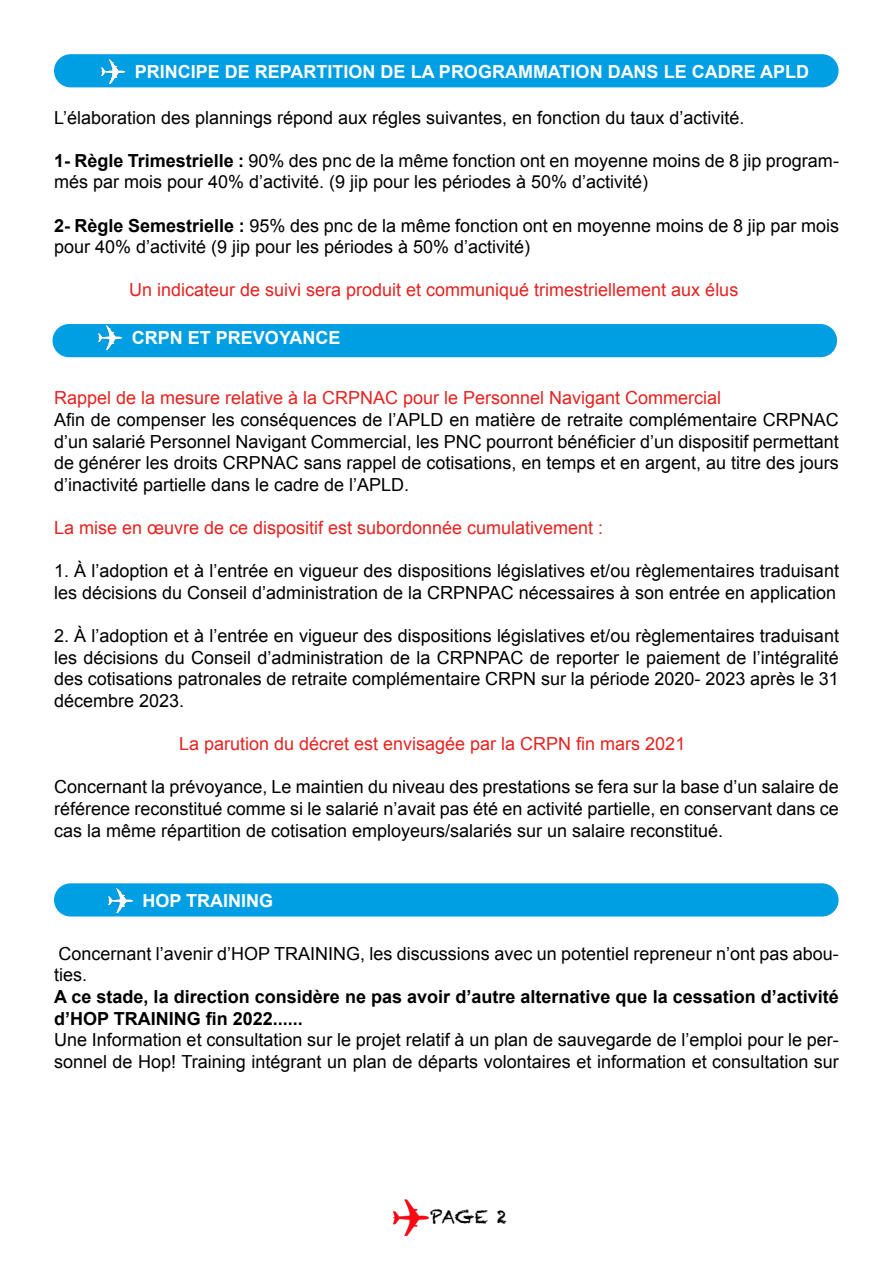
<style>
.page{position:relative;width:893px;height:1263px;background:#fff}
.page>*{position:absolute;margin:0;border:0;box-sizing:border-box;transform-origin:0 0}
.t1{font:18px/21.6px "Arial";color:#000}
.t2{font:18px "Arial";color:#e52320}
.t3{font:700 18px/21.6px "Arial";color:#000}
.t4{font:700 18px "Arial";color:#fff}
.t5{font:18px "Chalkduster";color:#000}
.s1{font-weight:700}
</style>
<div class="page">
<div style="left:55px;top:885px;width:782px;height:30px;background:#009fe3;border-radius:15px"></div>
<img style="left:109px;top:888px;width:24px;height:24px">
<div style="left:54px;top:883px;width:785px;height:33px;border:3px solid #009fe3;border-radius:15px"></div>
<img style="left:394px;top:1200px;width:35px;height:35px">
<div style="left:55px;top:56px;width:782px;height:30px;background:#009fe3;border-radius:15px"></div>
<div style="left:54px;top:54px;width:785px;height:33px;border:3px solid #009fe3;border-radius:15px"></div>
<img style="left:101px;top:60px;width:25px;height:24px">
<div style="left:54px;top:326px;width:782px;height:30px;background:#009fe3;border-radius:15px"></div>
<div style="left:52px;top:324px;width:785px;height:33px;border:3px solid #009fe3;border-radius:15px"></div>
<img style="left:98px;top:326px;width:25px;height:24px">
<p class="t4" style="left:135px;top:60px;width:676px">PRINCIPE DE REPARTITION DE LA PROGRAMMATION DANS LE CADRE APLD</p>
<p class="t1" style="left:54px;top:107px;width:692px">L’élaboration des plannings répond aux régles suivantes, en fonction du taux d’activité.</p>
<p class="t1" style="left:54px;top:150px;width:786px"><span class="s1">1- Règle Trimestrielle :</span> 90% des pnc de la même fonction ont en moyenne moins de 8 jip program&shy;més par mois pour 40% d’activité. (9 jip pour les périodes à 50% d’activité)</p>
<p class="t1" style="left:54px;top:215px;width:786px"><span class="s1">2- Règle Semestrielle :</span> 95% des pnc de la même fonction ont en moyenne moins de 8 jip par mois pour 40% d’activité (9 jip pour les périodes à 50% d’activité)</p>
<p class="t2" style="left:129px;top:278px;width:611px">Un indicateur de suivi sera produit et communiqué trimestriellement aux élus</p>
<p class="t4" style="left:132px;top:326px;width:210px">CRPN ET PREVOYANCE</p>
<p class="t2" style="left:54px;top:386px;width:669px">Rappel de la mesure relative à la CRPNAC pour le Personnel Navigant Commercial</p>
<p class="t1" style="left:54px;top:409px;width:786px;text-align:justify">Afin de compenser les conséquences de l’APLD en matière de retraite complémentaire CRPNAC d’un salarié Personnel Navigant Commercial, les PNC pourront bénéficier d’un dispositif permettant de générer les droits CRPNAC sans rappel de cotisations, en temps et en argent, au titre des jours d’inactivité partielle dans le cadre de l’APLD.</p>
<p class="t2" style="left:54px;top:516px;width:551px">La mise en œuvre de ce dispositif est subordonnée cumulativement :</p>
<p class="t1" style="left:54px;top:560px;width:786px">1. À l’adoption et à l’entrée en vigueur des dispositions législatives et/ou règlementaires traduisant les décisions du Conseil d’administration de la CRPNPAC nécessaires à son entrée en application</p>
<p class="t1" style="left:54px;top:625px;width:786px;text-align:justify">2. À l’adoption et à l’entrée en vigueur des dispositions législatives et/ou règlementaires traduisant les décisions du Conseil d’administration de la CRPNPAC de reporter le paiement de l’intégralité des cotisations patronales de retraite complémentaire CRPN sur la période 2020- 2023 après le 31 décembre 2023.</p>
<p class="t2" style="left:179px;top:732px;width:508px">La parution du décret est envisagée par la CRPN fin mars 2021</p>
<p class="t1" style="left:54px;top:776px;width:786px;text-align:justify">Concernant la prévoyance, Le maintien du niveau des prestations se fera sur la base d’un salaire de référence reconstitué comme si le salarié n’avait pas été en activité partielle, en conservant dans ce cas la même répartition de cotisation employeurs/salariés sur un salaire reconstitué.</p>
<p class="t4" style="left:142px;top:888px;width:132px">HOP TRAINING</p>
<p class="t1" style="left:54px;top:943px;width:786px">Concernant l’avenir d’HOP TRAINING, les discussions avec un potentiel repreneur n’ont pas abou&shy;ties.</p>
<p class="t3" style="left:54px;top:986px;width:786px">A ce stade, la direction considère ne pas avoir d’autre alternative que la cessation d’activité d’HOP TRAINING fin 2022......</p>
<p class="t1" style="left:54px;top:1029px;width:786px">Une Information et consultation sur le projet relatif à un plan de sauvegarde de l’emploi pour le per&shy;sonnel de Hop! Training intégrant un plan de départs volontaires et information et consultation sur</p>
<p class="t5" style="left:430px;top:1207px;width:79px">PAGE 2</p>
</div>
